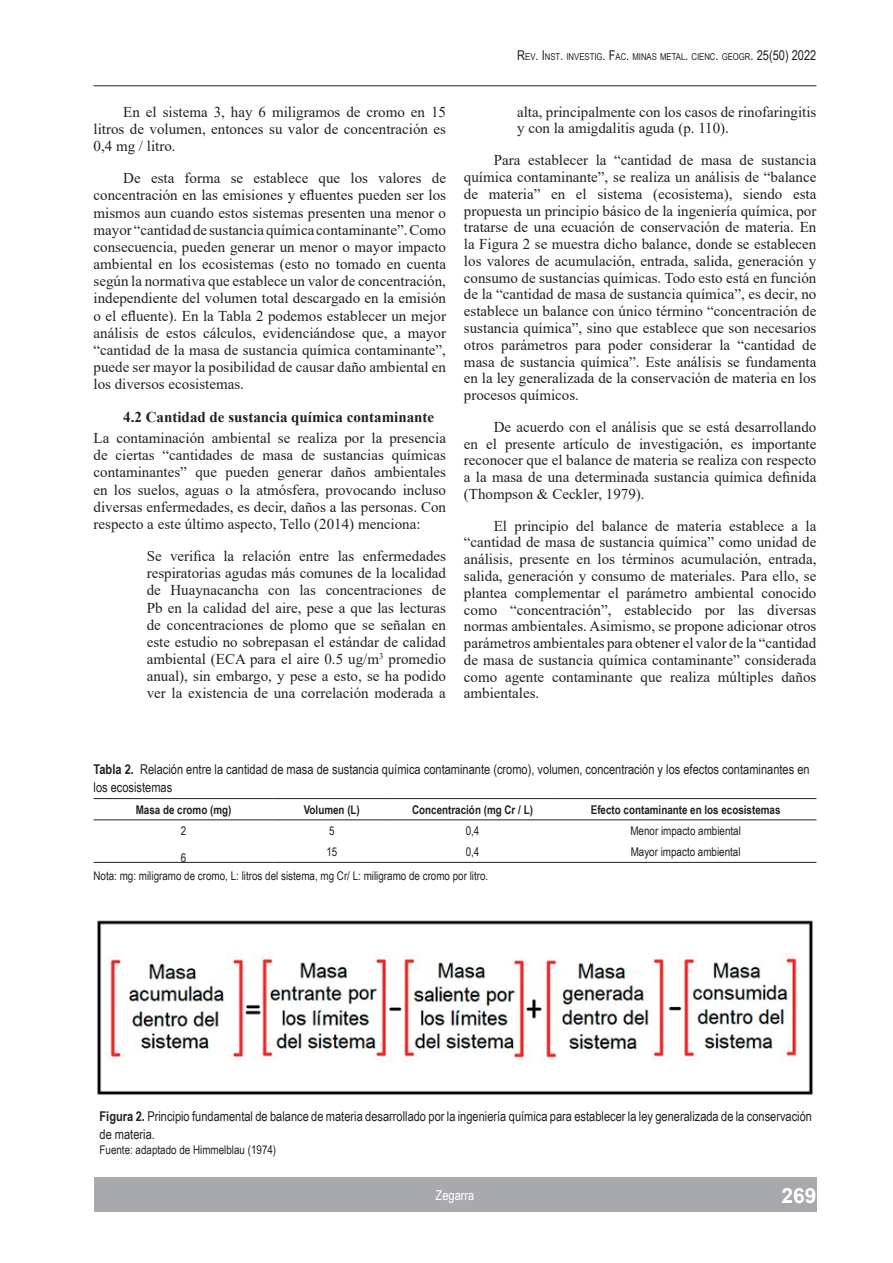
<style>
.page{position:relative;width:893px;height:1263px;background:#fff}
.page>*{position:absolute;margin:0;border:0;box-sizing:border-box;transform-origin:0 0}
.t1{font:700 21px "Arial";color:#fff}
.t2{font:15px/16.8px "Times New Roman";color:#231f20;text-align:justify}
.t3{font:700 15px "Times New Roman";color:#231f20}
.t4{font:13.5px/18px "Arial Narrow";color:#231f20}
.t5{font:13.5px "Arial Narrow";color:#fff}
.t6{font:12px "Arial Narrow";color:#231f20}
.t7{font:700 12px "Arial Narrow";color:#231f20}
.t8{font:9.45px "Arial Narrow";color:#231f20}
.s1{font-size:13.5px}
.s2{font-weight:700}
</style>
<div class="page">
<div style="left:94px;top:1178px;width:722px;height:34px;background:#a8a9ad"></div>
<hr style="left:94px;top:85px;width:722px;height:1px;background:#231f20">
<hr style="left:94px;top:798px;width:180px;height:1px;background:#231f20">
<hr style="left:274px;top:798px;width:116px;height:1px;background:#231f20">
<hr style="left:390px;top:798px;width:165px;height:1px;background:#231f20">
<hr style="left:555px;top:798px;width:261px;height:1px;background:#231f20">
<hr style="left:94px;top:819px;width:180px;height:1px;background:#231f20">
<hr style="left:274px;top:819px;width:116px;height:1px;background:#231f20">
<hr style="left:390px;top:819px;width:165px;height:1px;background:#231f20">
<hr style="left:555px;top:819px;width:261px;height:1px;background:#231f20">
<hr style="left:94px;top:862px;width:180px;height:1px;background:#231f20">
<hr style="left:274px;top:862px;width:116px;height:1px;background:#231f20">
<hr style="left:390px;top:862px;width:165px;height:1px;background:#231f20">
<hr style="left:555px;top:862px;width:261px;height:1px;background:#231f20">
<img style="left:97px;top:920px;width:716px;height:175px">
<p class="t2" style="left:94px;top:103px;width:354px;line-height:17.2px;text-indent:30px">En el sistema 3, hay 6 miligramos de cromo en 15 litros de volumen, entonces su valor de concentración es 0,4 mg / litro.</p>
<p class="t2" style="left:94px;top:169px;width:354px;line-height:17.2px;text-indent:30px">De esta forma se establece que los valores de concentración en las emisiones y efluentes pueden ser los mismos aun cuando estos sistemas presenten una menor o mayor “cantidad de sustancia química contaminante”. Como consecuencia, pueden generar un menor o mayor impacto ambiental en los ecosistemas (esto no tomado en cuenta según la normativa que establece un valor de concentración, independiente del volumen total descargado en la emisión o el efluente). En la Tabla 2 podemos establecer un mejor análisis de estos cálculos, evidenciándose que, a mayor “cantidad de la masa de sustancia química contaminante”, puede ser mayor la posibilidad de causar daño ambiental en los diversos ecosistemas.</p>
<p class="t3" style="left:123px;top:406px;width:312px">4.2 Cantidad de sustancia química contaminante</p>
<p class="t2" style="left:94px;top:429px;width:354px">La contaminación ambiental se realiza por la presencia de ciertas “cantidades de masa de sustancias químicas contaminantes” que pueden generar daños ambientales en los suelos, aguas o la atmósfera, provocando incluso diversas enfermedades, es decir, daños a las personas. Con respecto a este último aspecto, Tello (2014) menciona:</p>
<p class="t2" style="left:147px;top:547px;width:301px;line-height:17.2px">Se verifica la relación entre las enfermedades respiratorias agudas más comunes de la localidad de Huaynacancha con las concentraciones de Pb en la calidad del aire, pese a que las lecturas de concentraciones de plomo que se señalan en este estudio no sobrepasan el estándar de calidad ambiental (ECA para el aire 0.5 ug/m<sup>3</sup> promedio anual), sin embargo, y pese a esto, se ha podido ver la existencia de una correlación moderada a</p>
<p class="t8" style="left:517px;top:50px;width:301px"><span class="s1">R</span>EV<span class="s1">. I</span>NST<span class="s1">.</span> INVESTIG<span class="s1">. F</span>AC<span class="s1">.</span> MINAS METAL<span class="s1">.</span> CIENC<span class="s1">.</span> GEOGR<span class="s1">. 25(50) 2022</span></p>
<p class="t2" style="left:517px;top:103px;width:301px">alta, principalmente con los casos de rinofaringitis y con la amigdalitis aguda (p. 110).</p>
<p class="t2" style="left:464px;top:151px;width:354px;text-indent:30px">Para establecer la “cantidad de masa de sustancia química contaminante”, se realiza un análisis de “balance de materia” en el sistema (ecosistema), siendo esta propuesta un principio básico de la ingeniería química, por tratarse de una ecuación de conservación de materia. En la Figura 2 se muestra dicho balance, donde se establecen los valores de acumulación, entrada, salida, generación y consumo de sustancias químicas. Todo esto está en función de la “cantidad de masa de sustancia química”, es decir, no establece un balance con único término “concentración de sustancia química”, sino que establece que son necesarios otros parámetros para poder considerar la “cantidad de masa de sustancia química”. Este análisis se fundamenta en la ley generalizada de la conservación de materia en los procesos químicos.</p>
<p class="t2" style="left:464px;top:418px;width:354px;text-indent:30px">De acuerdo con el análisis que se está desarrollando en el presente artículo de investigación, es importante reconocer que el balance de materia se realiza con respecto a la masa de una determinada sustancia química definida (Thompson &amp; Ceckler, 1979).</p>
<p class="t2" style="left:464px;top:517px;width:354px;text-indent:30px">El principio del balance de materia establece a la “cantidad de masa de sustancia química” como unidad de análisis, presente en los términos acumulación, entrada, salida, generación y consumo de materiales. Para ello, se plantea complementar el parámetro ambiental conocido como “concentración”, establecido por las diversas normas ambientales. Asimismo, se propone adicionar otros parámetros ambientales para obtener el valor de la “cantidad de masa de sustancia química contaminante” considerada como agente contaminante que realiza múltiples daños ambientales.</p>
<p class="t4" style="left:94px;top:760px;width:718px"><span class="s2">Tabla 2.</span> Relación entre la cantidad de masa de sustancia química contaminante (cromo), volumen, concentración y los efectos contaminantes en los ecosistemas</p>
<p class="t7" style="left:136px;top:800px;width:97px">Masa de cromo (mg)</p>
<p class="t7" style="left:304px;top:800px;width:58px">Volumen (L)</p>
<p class="t7" style="left:412px;top:800px;width:122px">Concentración (mg Cr / L)</p>
<p class="t7" style="left:591px;top:800px;width:191px">Efecto contaminante en los ecosistemas</p>
<p class="t6" style="left:181px;top:822px;width:7px">2</p>
<p class="t6" style="left:329px;top:822px;width:7px">5</p>
<p class="t6" style="left:466px;top:822px;width:15px">0,4</p>
<p class="t6" style="left:630px;top:822px;width:112px">Menor impacto ambiental</p>
<p class="t6" style="left:181px;top:849px;width:7px">6</p>
<p class="t6" style="left:326px;top:843px;width:12px">15</p>
<p class="t6" style="left:466px;top:843px;width:15px">0,4</p>
<p class="t6" style="left:631px;top:843px;width:111px">Mayor impacto ambiental</p>
<p class="t6" style="left:94px;top:867px;width:396px">Nota: mg: miligramo de cromo, L: litros del sistema, mg Cr/ L: miligramo de cromo por litro.</p>
<p class="t4" style="left:100px;top:1107px;width:714px"><span class="s2">Figura 2.</span> Principio fundamental de balance de materia desarrollado por la ingeniería química para establecer la ley generalizada de la conservación de materia.</p>
<p class="t6" style="left:100px;top:1141px;width:178px">Fuente: adaptado de Himmelblau (1974)</p>
<p class="t5" style="left:436px;top:1185px;width:40px">Zegarra</p>
<h1 class="t1" style="left:781px;top:1180px;width:37px">269</h1>
</div>
